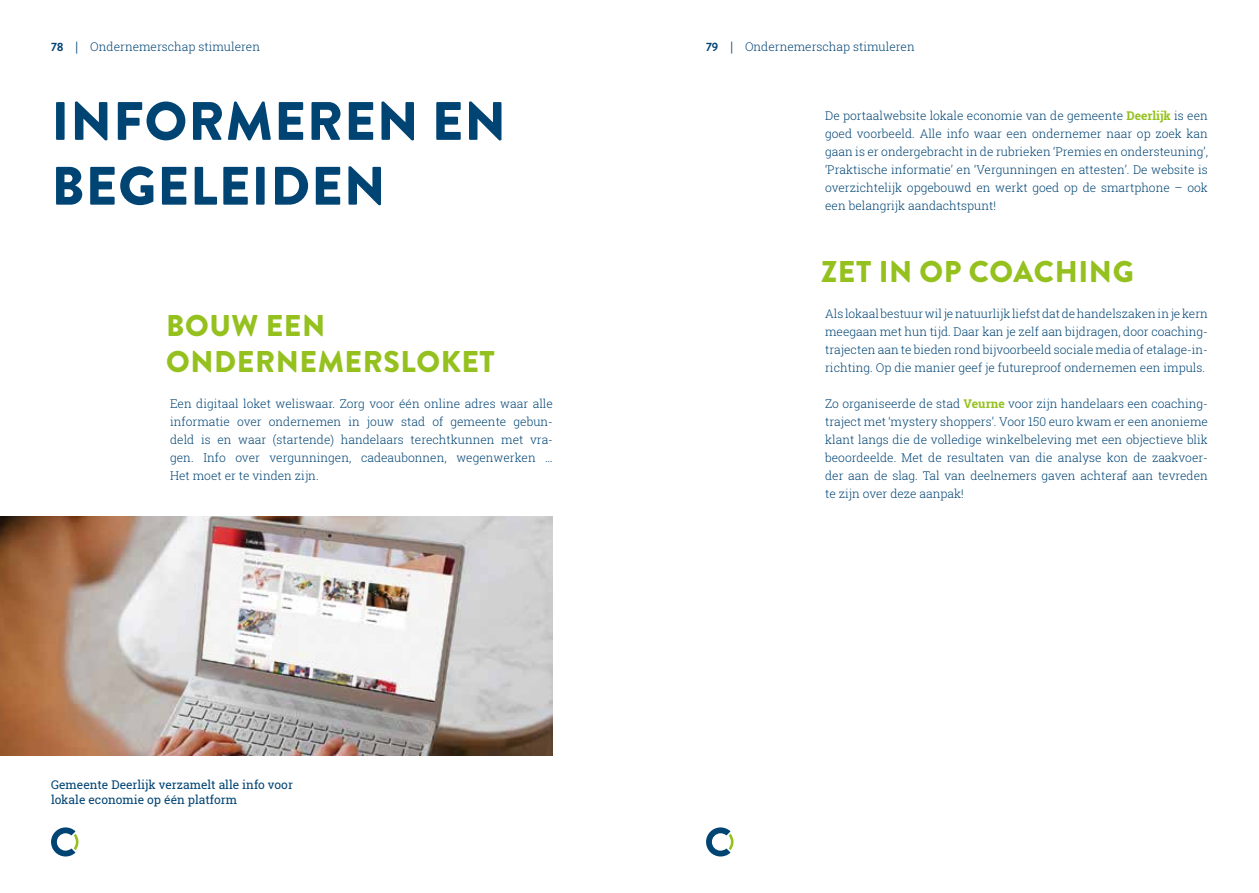
<style>
.page{position:relative;width:1259px;height:893px;background:#fff}
.page>*{position:absolute;margin:0;border:0;box-sizing:border-box;transform-origin:0 0}
.t1{font:900 54px/64.8px "Brandon Grotesque";letter-spacing:.02em;color:#004474}
.t2{font:900 30px/36px "Brandon Grotesque";letter-spacing:.02em;color:#95c11f}
.t3{font:300 12px/18px "Roboto Slab";color:#004474;text-align:justify}
.t4{font:12px/14.4px "Roboto Slab";color:#004474}
.s1{font-family:"Brandon Grotesque";font-weight:700}
.s2{font-family:"Helvetica Neue";font-weight:400}
.s3{font-weight:700;color:#95c11f}
</style>
<div class="page">
<svg style="left:51px;top:827px;width:27px;height:29px"></svg>
<svg style="left:706px;top:827px;width:27px;height:29px"></svg>
<img style="left:0;top:516px;width:553px;height:239px">
<p class="t3" style="left:51px;top:37px;width:211px"><span class="s1">78</span> <span class="s2">|</span> Ondernemerschap stimuleren</p>
<p class="t3" style="left:706px;top:37px;width:210px"><span class="s1">79</span> <span class="s2">|</span> Ondernemerschap stimuleren</p>
<h1 class="t1" style="left:51px;top:90px;width:456px">INFORMEREN EN<br>BEGELEIDEN</h1>
<h2 class="t2" style="left:166px;top:308px;width:330px">BOUW EEN<br>ONDERNEMERSLOKET</h2>
<p class="t3" style="left:170px;top:394px;width:384px">Een digitaal loket weliswaar. Zorg voor één online adres waar alle informatie over ondernemen in jouw stad of gemeente gebun&shy;deld is en waar (startende) handelaars terechtkunnen met vra&shy;gen. Info over vergunningen, cadeaubonnen, wegenwerken … Het moet er te vinden zijn.</p>
<p class="t4" style="left:51px;top:778px;width:243px">Gemeente Deerlijk verzamelt alle info voor lokale economie op één platform</p>
<p class="t3" style="left:825px;top:106px;width:384px">De portaalwebsite lokale economie van de gemeente <span class="s3">Deerlijk</span> is een goed voorbeeld. Alle info waar een ondernemer naar op zoek kan gaan is er ondergebracht in de rubrieken ‘Premies en ondersteuning’, ‘Praktische informatie’ en ‘Vergunningen en attesten’. De website is overzichtelijk opgebouwd en werkt goed op de smartphone – ook een belangrijk aandachtspunt!</p>
<h2 class="t2" style="left:821px;top:254px;width:314px">ZET IN OP COACHING</h2>
<p class="t3" style="left:825px;top:304px;width:384px">Als lokaal bestuur wil je natuurlijk liefst dat de handelszaken in je kern meegaan met hun tijd. Daar kan je zelf aan bijdragen, door coaching&shy;trajecten aan te bieden rond bijvoorbeeld sociale media of etalage-in&shy;richting. Op die manier geef je futureproof ondernemen een impuls.</p>
<p class="t3" style="left:825px;top:394px;width:384px">Zo organiseerde de stad <span class="s3">Veurne</span> voor zijn handelaars een coaching&shy;traject met ‘mystery shoppers’. Voor 150 euro kwam er een anonieme klant langs die de volledige winkelbeleving met een objectieve blik beoordeelde. Met de resultaten van die analyse kon de zaakvoer&shy;der aan de slag. Tal van deelnemers gaven achteraf aan tevreden te zijn over deze aanpak!</p>
</div>
